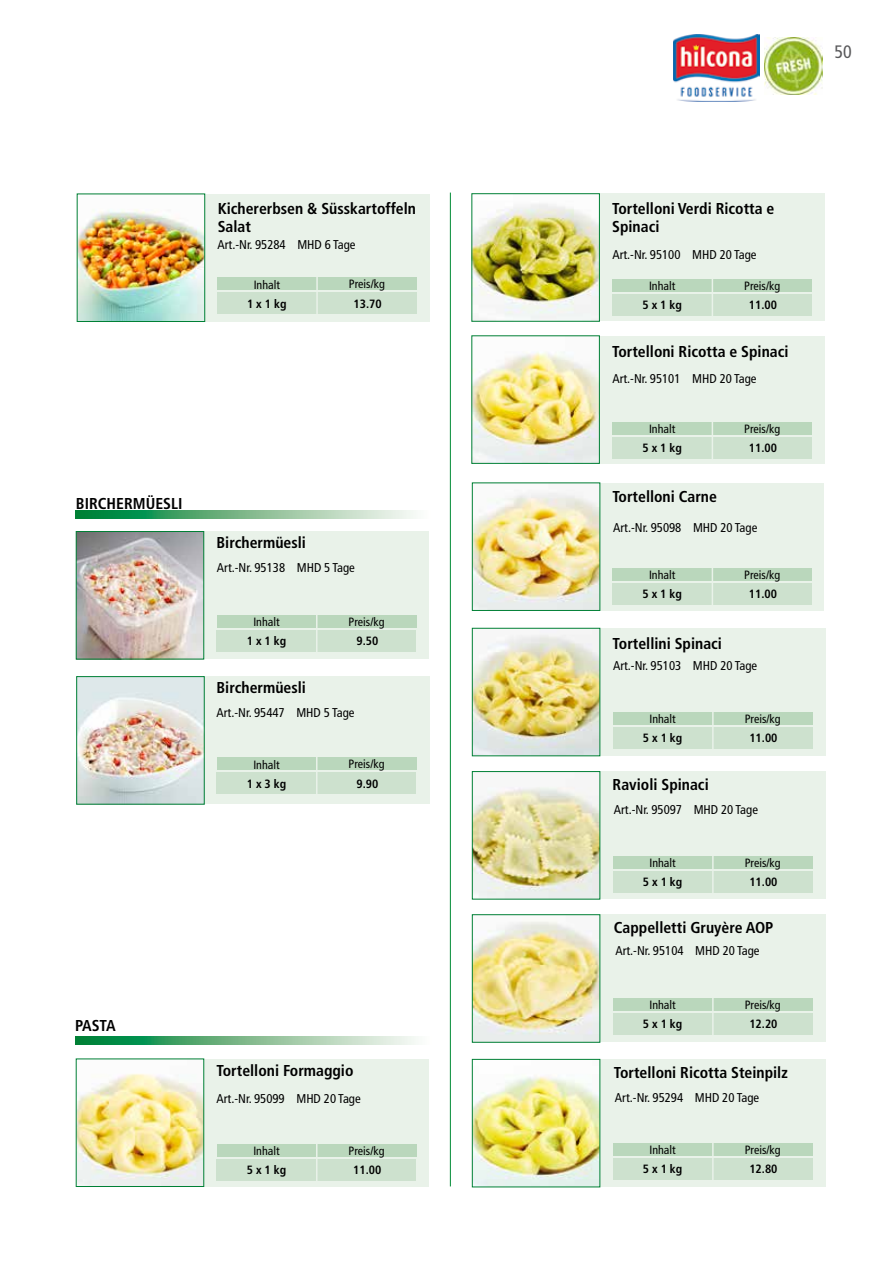
<style>
.page{position:relative;width:893px;height:1263px;background:#fff}
.page>*{position:absolute;margin:0;border:0;box-sizing:border-box;transform-origin:0 0}
.t1{font:condensed 18px "Frutiger";color:#58585a}
.t2{font:700 condensed 15.75px/18px "Frutiger";color:#000}
.t3{font:condensed 12.75px "Frutiger";color:#000}
.t4{font:condensed 12px "Frutiger";color:#000}
.t5{font:700 condensed 12px "Frutiger";color:#000}
</style>
<div class="page">
<svg style="left:75px;top:1036px;width:340px;height:9px;background:#75b98d"></svg>
<div style="left:204px;top:1059px;width:225px;height:127px;background:#e9f2e9"></div>
<img style="left:78px;top:1073px;width:124px;height:112px">
<div style="left:599px;top:194px;width:226px;height:127px;background:#e9f2e9"></div>
<img style="left:474px;top:204px;width:124px;height:115px">
<div style="left:472px;top:193px;width:128px;height:128px;border:1px solid #008035"></div>
<div style="left:600px;top:483px;width:224px;height:127px;background:#e9f2e9"></div>
<img style="left:474px;top:492px;width:124px;height:117px">
<div style="left:472px;top:483px;width:128px;height:128px;border:1px solid #008035"></div>
<div style="left:599px;top:336px;width:226px;height:127px;background:#e9f2e9"></div>
<img style="left:474px;top:352px;width:124px;height:110px">
<div style="left:472px;top:336px;width:128px;height:128px;border:1px solid #008035"></div>
<div style="left:600px;top:628px;width:225px;height:128px;background:#e9f2e9"></div>
<img style="left:474px;top:630px;width:124px;height:124px">
<div style="left:472px;top:628px;width:128px;height:128px;border:1px solid #008035"></div>
<div style="left:600px;top:771px;width:225px;height:128px;background:#e9f2e9"></div>
<img style="left:474px;top:786px;width:124px;height:111px">
<div style="left:472px;top:771px;width:128px;height:128px;border:1px solid #008035"></div>
<div style="left:600px;top:915px;width:225px;height:127px;background:#e9f2e9"></div>
<div style="left:600px;top:1059px;width:225px;height:128px;background:#e9f2e9"></div>
<img style="left:474px;top:921px;width:124px;height:119px">
<div style="left:472px;top:914px;width:128px;height:128px;border:1px solid #008035"></div>
<img style="left:474px;top:1075px;width:124px;height:110px">
<div style="left:472px;top:1059px;width:128px;height:128px;border:1px solid #008035"></div>
<div style="left:204px;top:531px;width:225px;height:128px;background:#e9f2e9"></div>
<img style="left:78px;top:533px;width:124px;height:124px">
<div style="left:76px;top:531px;width:128px;height:128px;border:1px solid #008035"></div>
<div style="left:204px;top:677px;width:226px;height:127px;background:#e9f2e9"></div>
<img style="left:78px;top:678px;width:124px;height:124px">
<div style="left:76px;top:676px;width:128px;height:128px;border:1px solid #008035"></div>
<hr style="left:450px;top:193px;width:1px;height:993px;background:#008a35">
<div style="left:205px;top:194px;width:225px;height:127px;background:#e9f2e9"></div>
<img style="left:79px;top:209px;width:124px;height:111px">
<div style="left:77px;top:194px;width:128px;height:128px;border:1px solid #008035"></div>
<svg style="left:76px;top:510px;width:338px;height:9px;background:#75b98d"></svg>
<div style="left:217px;top:630px;width:199px;height:21px;background:#cde1ce"></div>
<div style="left:217px;top:615px;width:199px;height:12px;background:#bad7bc"></div>
<hr style="left:316px;top:614px;width:1px;height:40px;background:#e9f2e9">
<div style="left:613px;top:727px;width:199px;height:21px;background:#cde1ce"></div>
<div style="left:613px;top:712px;width:199px;height:12px;background:#bad7bc"></div>
<hr style="left:712px;top:710px;width:2px;height:41px;background:#e9f2e9">
<div style="left:217px;top:773px;width:199px;height:21px;background:#cde1ce"></div>
<div style="left:217px;top:757px;width:199px;height:13px;background:#bad7bc"></div>
<hr style="left:316px;top:756px;width:1px;height:41px;background:#e9f2e9">
<div style="left:613px;top:871px;width:199px;height:21px;background:#cde1ce"></div>
<div style="left:613px;top:856px;width:199px;height:12px;background:#bad7bc"></div>
<hr style="left:712px;top:855px;width:2px;height:40px;background:#e9f2e9">
<div style="left:613px;top:1013px;width:199px;height:22px;background:#cde1ce"></div>
<div style="left:613px;top:998px;width:199px;height:13px;background:#bad7bc"></div>
<hr style="left:712px;top:997px;width:2px;height:40px;background:#e9f2e9">
<div style="left:217px;top:1159px;width:199px;height:21px;background:#cde1ce"></div>
<div style="left:217px;top:1143px;width:199px;height:13px;background:#bad7bc"></div>
<hr style="left:316px;top:1142px;width:1px;height:41px;background:#e9f2e9">
<div style="left:613px;top:1158px;width:199px;height:21px;background:#cde1ce"></div>
<div style="left:613px;top:1143px;width:199px;height:12px;background:#bad7bc"></div>
<hr style="left:712px;top:1141px;width:2px;height:41px;background:#e9f2e9">
<div style="left:612px;top:294px;width:200px;height:21px;background:#cde1ce"></div>
<div style="left:613px;top:279px;width:199px;height:12px;background:#bad7bc"></div>
<hr style="left:712px;top:278px;width:1px;height:40px;background:#e9f2e9">
<div style="left:612px;top:437px;width:200px;height:21px;background:#cde1ce"></div>
<div style="left:613px;top:422px;width:199px;height:12px;background:#bad7bc"></div>
<hr style="left:712px;top:420px;width:1px;height:41px;background:#e9f2e9">
<div style="left:612px;top:583px;width:200px;height:21px;background:#cde1ce"></div>
<div style="left:613px;top:568px;width:199px;height:13px;background:#bad7bc"></div>
<hr style="left:712px;top:567px;width:1px;height:40px;background:#e9f2e9">
<div style="left:217px;top:293px;width:200px;height:21px;background:#cde1ce"></div>
<div style="left:217px;top:277px;width:200px;height:13px;background:#bad7bc"></div>
<hr style="left:316px;top:276px;width:2px;height:41px;background:#e9f2e9">
<img style="left:673px;top:35px;width:86px;height:66px">
<img style="left:765px;top:37px;width:57px;height:58px">
<p class="t2" style="left:218px;top:200px;width:200px">Kichererbsen &amp; Süsskartoffeln<br>Salat</p>
<p class="t3" style="left:217px;top:237px;width:140px">Art.-Nr. 95284 MHD 6 Tage</p>
<p class="t4" style="left:254px;top:277px;width:28px">Inhalt</p>
<p class="t5" style="left:247px;top:296px;width:41px">1 x 1 kg</p>
<p class="t4" style="left:349px;top:277px;width:37px">Preis/kg</p>
<p class="t5" style="left:354px;top:296px;width:30px">13.70</p>
<p class="t2" style="left:76px;top:494px;width:108px">BIRCHERMÜESLI</p>
<p class="t2" style="left:217px;top:533px;width:91px">Birchermüesli</p>
<p class="t3" style="left:217px;top:560px;width:140px">Art.-Nr. 95138 MHD 5 Tage</p>
<p class="t4" style="left:253px;top:615px;width:28px">Inhalt</p>
<p class="t5" style="left:247px;top:634px;width:41px">1 x 1 kg</p>
<p class="t2" style="left:217px;top:678px;width:91px">Birchermüesli</p>
<p class="t4" style="left:349px;top:614px;width:37px">Preis/kg</p>
<p class="t5" style="left:356px;top:634px;width:23px">9.50</p>
<p class="t3" style="left:217px;top:705px;width:140px">Art.-Nr. 95447 MHD 5 Tage</p>
<p class="t4" style="left:253px;top:757px;width:28px">Inhalt</p>
<p class="t5" style="left:247px;top:776px;width:41px">1 x 3 kg</p>
<p class="t4" style="left:349px;top:757px;width:37px">Preis/kg</p>
<p class="t5" style="left:356px;top:776px;width:23px">9.90</p>
<p class="t2" style="left:75px;top:1016px;width:42px">PASTA</p>
<p class="t2" style="left:217px;top:1062px;width:138px">Tortelloni Formaggio</p>
<p class="t3" style="left:217px;top:1091px;width:146px">Art.-Nr. 95099 MHD 20 Tage</p>
<p class="t4" style="left:253px;top:1144px;width:28px">Inhalt</p>
<p class="t5" style="left:247px;top:1163px;width:41px">5 x 1 kg</p>
<p class="t4" style="left:349px;top:1143px;width:37px">Preis/kg</p>
<p class="t5" style="left:353px;top:1162px;width:30px">11.00</p>
<p class="t1" style="left:834px;top:41px;width:19px">50</p>
<p class="t2" style="left:612px;top:200px;width:164px">Tortelloni Verdi Ricotta e<br>Spinaci</p>
<p class="t3" style="left:612px;top:248px;width:146px">Art.-Nr. 95100 MHD 20 Tage</p>
<p class="t4" style="left:649px;top:279px;width:28px">Inhalt</p>
<p class="t5" style="left:642px;top:298px;width:41px">5 x 1 kg</p>
<p class="t4" style="left:744px;top:278px;width:37px">Preis/kg</p>
<p class="t5" style="left:749px;top:298px;width:30px">11.00</p>
<p class="t2" style="left:612px;top:342px;width:178px">Tortelloni Ricotta e Spinaci</p>
<p class="t3" style="left:612px;top:372px;width:146px">Art.-Nr. 95101 MHD 20 Tage</p>
<p class="t4" style="left:649px;top:422px;width:28px">Inhalt</p>
<p class="t5" style="left:642px;top:441px;width:41px">5 x 1 kg</p>
<p class="t2" style="left:612px;top:487px;width:106px">Tortelloni Carne</p>
<p class="t4" style="left:744px;top:421px;width:37px">Preis/kg</p>
<p class="t5" style="left:749px;top:440px;width:30px">11.00</p>
<p class="t3" style="left:613px;top:521px;width:146px">Art.-Nr. 95098 MHD 20 Tage</p>
<p class="t4" style="left:649px;top:568px;width:28px">Inhalt</p>
<p class="t5" style="left:642px;top:587px;width:41px">5 x 1 kg</p>
<p class="t2" style="left:613px;top:634px;width:111px">Tortellini Spinaci</p>
<p class="t4" style="left:744px;top:568px;width:37px">Preis/kg</p>
<p class="t5" style="left:749px;top:587px;width:30px">11.00</p>
<p class="t3" style="left:613px;top:658px;width:146px">Art.-Nr. 95103 MHD 20 Tage</p>
<p class="t4" style="left:649px;top:712px;width:28px">Inhalt</p>
<p class="t5" style="left:643px;top:731px;width:41px">5 x 1 kg</p>
<p class="t2" style="left:613px;top:776px;width:98px">Ravioli Spinaci</p>
<p class="t4" style="left:745px;top:711px;width:37px">Preis/kg</p>
<p class="t5" style="left:749px;top:730px;width:30px">11.00</p>
<p class="t3" style="left:614px;top:802px;width:146px">Art.-Nr. 95097 MHD 20 Tage</p>
<p class="t4" style="left:649px;top:856px;width:28px">Inhalt</p>
<p class="t5" style="left:643px;top:875px;width:41px">5 x 1 kg</p>
<p class="t4" style="left:745px;top:855px;width:37px">Preis/kg</p>
<p class="t5" style="left:749px;top:875px;width:30px">11.00</p>
<p class="t2" style="left:614px;top:919px;width:161px">Cappelletti Gruyère AOP</p>
<p class="t3" style="left:615px;top:944px;width:146px">Art.-Nr. 95104 MHD 20 Tage</p>
<p class="t4" style="left:649px;top:998px;width:28px">Inhalt</p>
<p class="t5" style="left:643px;top:1017px;width:41px">5 x 1 kg</p>
<p class="t4" style="left:745px;top:998px;width:37px">Preis/kg</p>
<p class="t5" style="left:749px;top:1017px;width:30px">12.20</p>
<p class="t2" style="left:614px;top:1063px;width:175px">Tortelloni Ricotta Steinpilz</p>
<p class="t3" style="left:615px;top:1090px;width:146px">Art.-Nr. 95294 MHD 20 Tage</p>
<p class="t4" style="left:649px;top:1143px;width:28px">Inhalt</p>
<p class="t5" style="left:643px;top:1162px;width:41px">5 x 1 kg</p>
<p class="t4" style="left:745px;top:1142px;width:37px">Preis/kg</p>
<p class="t5" style="left:749px;top:1161px;width:30px">12.80</p>
</div>
